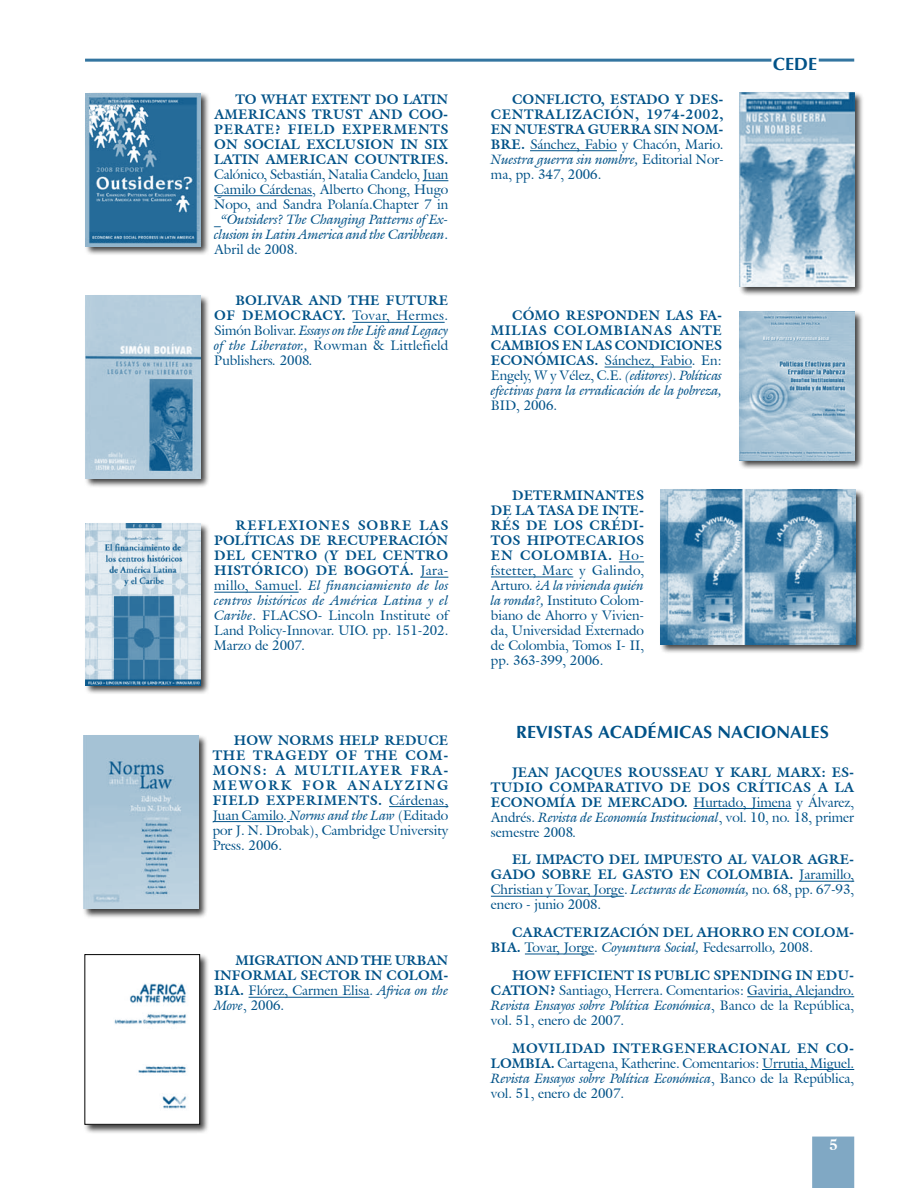
<style>
.page{position:relative;width:918px;height:1188px;background:#fff}
.page>*{position:absolute;margin:0;border:0;box-sizing:border-box;transform-origin:0 0}
.t1{font:700 18px "Optimum";color:#005288}
.t2{font:700 15px "Galliard IT Cby BT";color:#fff}
.t3{font:13.5px/15px "Galliard IT Cby BT";color:#005288;text-align:justify}
.t4{font:700 13.5px/15px "Galliard IT Cby BT";color:#005288;text-align:justify}
.t5{font:italic 13.5px/15px "Galliard IT Cby BT";letter-spacing:-.005em;color:#005288;text-align:justify}
.s1{font-style:normal}
.s2{font-weight:700}
.s3{font-style:italic}
.s4{font-weight:400}
.s5{font-weight:400;font-style:italic}
</style>
<div class="page">
<div style="left:812px;top:1137px;width:42px;height:51px;background:#80a8c4"></div>
<hr style="left:819px;top:59px;width:35px;height:3px;background:#3375a0">
<hr style="left:85px;top:59px;width:686px;height:3px;background:#3375a0">
<svg style="left:423px;top:180px;width:25px;height:1px"></svg>
<hr style="left:214px;top:195px;width:98px;height:1px;background:#005288">
<hr style="left:353px;top:322px;width:92px;height:1px;background:#005288">
<svg style="left:420px;top:577px;width:28px;height:1px"></svg>
<hr style="left:214px;top:592px;width:85px;height:1px;background:#005288">
<hr style="left:389px;top:806px;width:59px;height:1px;background:#005288">
<hr style="left:213px;top:821px;width:70px;height:1px;background:#005288">
<hr style="left:249px;top:997px;width:121px;height:1px;background:#005288">
<hr style="left:530px;top:150px;width:87px;height:1px;background:#005288">
<hr style="left:605px;top:367px;width:87px;height:1px;background:#005288">
<svg style="left:619px;top:562px;width:25px;height:1px"></svg>
<hr style="left:491px;top:577px;width:82px;height:1px;background:#005288">
<hr style="left:693px;top:808px;width:98px;height:1px;background:#005288">
<hr style="left:799px;top:881px;width:55px;height:1px;background:#005288">
<hr style="left:491px;top:896px;width:133px;height:1px;background:#005288">
<hr style="left:525px;top:954px;width:69px;height:1px;background:#005288">
<hr style="left:747px;top:996px;width:107px;height:1px;background:#005288">
<hr style="left:762px;top:1069px;width:92px;height:1px;background:#005288">
<div style="left:84px;top:92px;width:132px;height:170px;background:#000;opacity:.75"></div>
<img style="left:85px;top:93px;width:115px;height:153px">
<div style="left:84px;top:294px;width:132px;height:200px;background:#000;opacity:.75"></div>
<img style="left:85px;top:296px;width:115px;height:182px">
<div style="left:84px;top:522px;width:132px;height:180px;background:#000;opacity:.75"></div>
<img style="left:85px;top:524px;width:115px;height:161px">
<div style="left:82px;top:734px;width:132px;height:191px;background:#000;opacity:.75"></div>
<img style="left:83px;top:735px;width:115px;height:174px">
<div style="left:83px;top:953px;width:132px;height:187px;background:#000;opacity:.75"></div>
<img style="left:87px;top:956px;width:111px;height:167px">
<div style="left:85px;top:954px;width:115px;height:171px;border:1px solid #000"></div>
<div style="left:738px;top:91px;width:132px;height:212px;background:#000;opacity:.75"></div>
<img style="left:740px;top:93px;width:114px;height:194px">
<div style="left:659px;top:488px;width:212px;height:172px;background:#000;opacity:.75"></div>
<img style="left:660px;top:490px;width:195px;height:154px">
<div style="left:738px;top:310px;width:132px;height:167px;background:#000;opacity:.75"></div>
<img style="left:740px;top:312px;width:114px;height:149px">
<p class="t4" style="left:214px;top:91px;width:236px;text-indent:21px">TO WHAT EXTENT DO LATIN AMERICANS TRUST AND COO-PERATE? FIELD EXPERMENTS ON SOCIAL EXCLUSION IN SIX LATIN AMERICAN COUNTRIES.</p>
<p class="t3" style="left:214px;top:166px;width:236px">Calónico, Sebastián, Natalia Candelo, Juan Camilo Cárdenas, Alberto Chong, Hugo Ñopo, and Sandra Polanía.Chapter 7 in</p>
<p class="t5" style="left:214px;top:211px;width:236px">_“Outsiders? The Changing Patterns of Ex&shy;clusion in Latin America and the Caribbean<span class="s1">.<br>Abril de 2008.</span></p>
<p class="t3" style="left:214px;top:293px;width:236px;text-indent:21px"><span class="s2">BOLIVAR AND THE FUTURE OF DEMOCRACY.</span> Tovar, Hermes.<br>Simón Bolivar. <span class="s3">Essays on the Life and Legacy of the Liberator.,</span> Rowman &amp; Littlefield Publishers<span class="s3">.</span> 2008<span class="s3">.</span></p>
<p class="t3" style="left:214px;top:518px;width:236px;text-indent:21px"><span class="s2">REFLEXIONES SOBRE LAS POLÍTICAS DE RECUPERACIÓN DEL CENTRO (Y DEL CENTRO HISTÓRICO) DE BOGOTÁ.</span> Jara&shy;millo, Samuel. <span class="s3">El financiamiento de los centros históricos de América Latina y el Caribe</span>. FLACSO- Lincoln Institute of Land Policy-Innovar. UIO. pp. 151-202.<br>Marzo de 2007<span class="s3">.</span></p>
<p class="t4" style="left:213px;top:732px;width:237px;text-indent:21px">HOW NORMS HELP REDUCE THE TRAGEDY OF THE COM-MONS: A MULTILAYER FRA-MEWORK FOR ANALYZING FIELD EXPERIMENTS. <span class="s4">Cárdenas, Juan Camilo.</span> <span class="s5">Norms and the Law</span> <span class="s4">(Editado por J. N. Drobak), Cambridge University Press. 2006.</span></p>
<p class="t4" style="left:214px;top:953px;width:236px;text-indent:21px">MIGRATION AND THE URBAN INFORMAL SECTOR IN COLOM-BIA. <span class="s4">Flórez, Carmen Elisa.</span> <span class="s5">Africa on the Move</span><span class="s4">, 2006.</span></p>
<p class="t4" style="left:491px;top:91px;width:234px;text-indent:21px">CONFLICTO, ESTADO Y DES-CENTRALIZACIÓN, 1974-2002, EN NUESTRA</p>
<p class="t4" style="left:588px;top:121px;width:12px">GUERRA</p>
<p class="t4" style="left:654px;top:121px;width:10px">SIN</p>
<p class="t4" style="left:682px;top:121px;width:14px">NOM</p>
<p class="t4" style="left:719px;top:121px;width:6px">-</p>
<p class="t3" style="left:491px;top:136px;width:234px;text-indent:30px"><span class="s2">.</span> Sánchez, Fabio y Chacón, Mario.<br><span class="s3">Nuestra guerra sin nombre,</span> Editorial Nor&shy;ma, pp. 347, 2006.</p>
<p class="t4" style="left:491px;top:136px;width:11px">BRE</p>
<p class="t4" style="left:491px;top:308px;width:233px;text-indent:21px">CÓMO RESPONDEN LAS FA-MILIAS COLOMBIANAS ANTE CAMBIOS EN LAS CONDICIONES ECONÓMICAS. <span class="s4">Sánchez, Fabio. En:<br>Engely, W y Vélez, C.E.</span> <span class="s5">(editores). Políticas efectivas para la erradicación de la pobreza,</span></p>
<p class="t3" style="left:491px;top:398px;width:68px">BID, 2006.</p>
<p class="t3" style="left:491px;top:488px;width:155px;text-indent:21px"><span class="s2">DETERMINANTES DE LA TASA DE INTE-RÉS DE LOS CRÉDI-TOS HIPOTECARIOS EN COLOMBIA.</span> Ho&shy;fstetter, Marc y Galindo, Arturo<span class="s3">. ¿A la vivienda quién la ronda?,</span> Instituto Colom&shy;biano de Ahorro y Vivien&shy;da, Universidad Externado de Colombia, Tomos I- II, pp. 363-399, 2006.</p>
<h1 class="t1" style="left:773px;top:53px;width:46px">CEDE</h1>
<h1 class="t1" style="left:516px;top:722px;width:314px">REVISTAS ACADÉMICAS NACIONALES</h1>
<p class="t4" style="left:491px;top:764px;width:365px;text-indent:21px">JEAN JACQUES ROUSSEAU Y KARL MARX: ES-TUDIO COMPARATIVO DE DOS CRÍTICAS A LA ECONOMÍA DE MERCADO. <span class="s4">Hurtado, Jimena y Álvarez, Andrés.</span> <span class="s5">Revista de Economía Institucional</span><span class="s4">, vol. 10, no. 18, primer semestre 2008</span><span class="s5">.</span></p>
<p class="t3" style="left:491px;top:852px;width:365px;text-indent:21px"><span class="s2">EL IMPACTO DEL IMPUESTO AL VALOR AGRE-GADO SOBRE EL GASTO EN COLOMBIA.</span> Jaramillo, Christian y Tovar, Jorge. <span class="s3">Lecturas de Economía,</span> no. 68, pp. 67-93, enero - junio 2008.</p>
<p class="t4" style="left:491px;top:925px;width:365px;text-indent:21px">CARACTERIZACIÓN DEL AHORRO EN COLOM-<br>BIA. <span class="s4">Tovar, Jorge.</span> <span class="s5">Coyuntura Social,</span> <span class="s4">Fedesarrollo</span><span class="s5">,</span> <span class="s4">2008.</span></p>
<p class="t3" style="left:491px;top:967px;width:365px;text-indent:21px"><span class="s2">HOW EFFICIENT IS PUBLIC SPENDING IN EDU-CATION?</span> Santiago, Herrera. Comentarios: Gaviria, Alejandro.<br><span class="s3">Revista Ensayos sobre Política Económica</span>, Banco de la República, vol. 51, enero de 2007.</p>
<p class="t3" style="left:491px;top:1040px;width:365px;text-indent:21px"><span class="s2">MOVILIDAD INTERGENERACIONAL EN CO-LOMBIA.</span> Cartagena, Katherine. Comentarios: Urrutia, Miguel.<br><span class="s3">Revista Ensayos sobre Política Económica</span>, Banco de la República, vol. 51, enero de 2007.</p>
<p class="t2" style="left:829px;top:1135px;width:10px">5</p>
</div>
